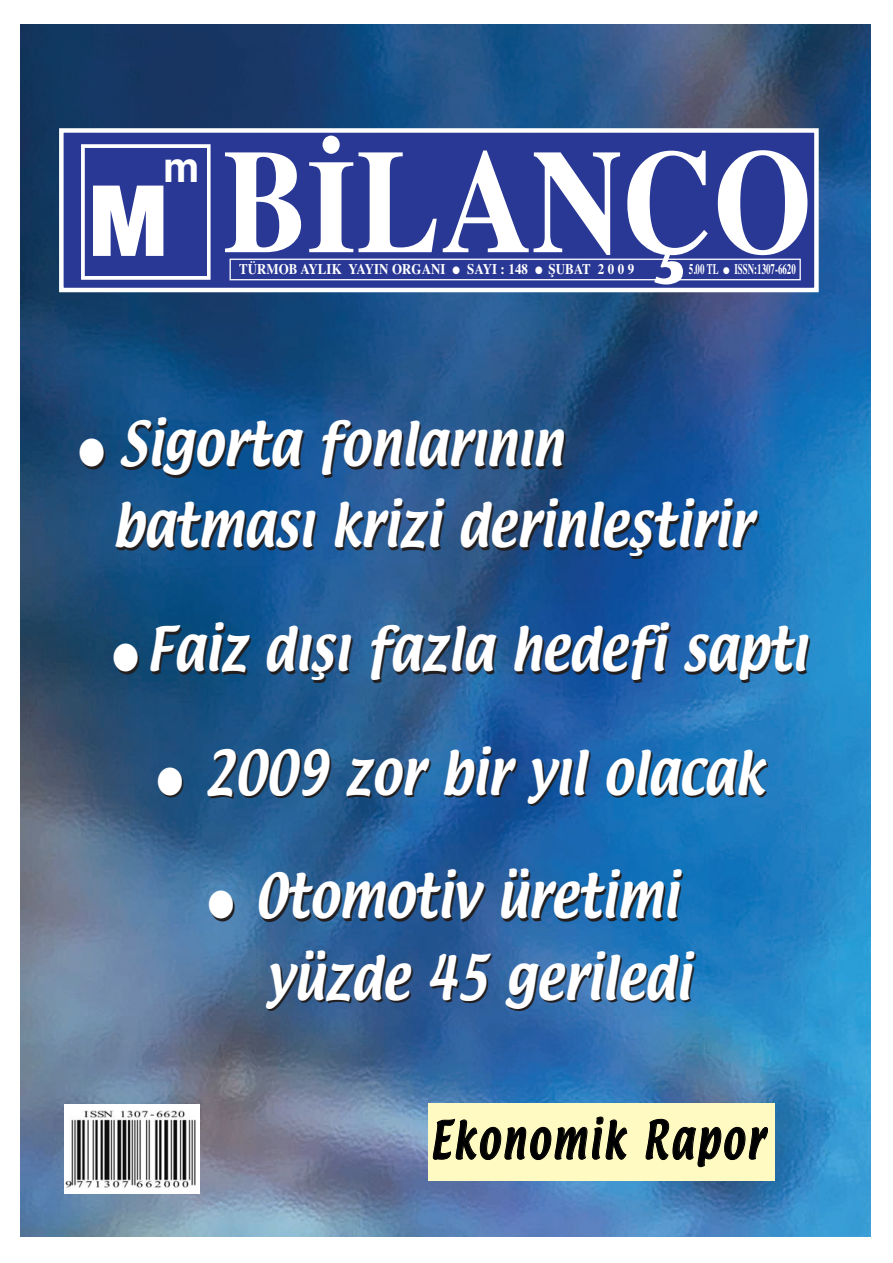
<style>
.page{position:relative;width:893px;height:1263px;background:#fff}
.page>*{position:absolute;margin:0;border:0;box-sizing:border-box;transform-origin:0 0}
.t1{font:900 98.55px "Helvetica Neue";color:#fff;scale:.86 1}
.t2{font:54.15px/81.2px "Textile TU Regular";color:#fff;scale:.86 1}
.t3{font:46.35px "Textile TU Regular";letter-spacing:.085em;color:#000;scale:.73 1}
.t4{font:700 42px "Helvetica TU";color:#fff}
.t5{font:700 14.7px "Times TU";color:#fff;scale:.89 1}
.t6{font:700 14.7px "Times TU";color:#fff;scale:.61 1}
</style>
<div class="page">
<img style="left:20px;top:25px;width:851px;height:1212px">
<div style="left:61px;top:130px;width:755px;height:160px;background:#293795"></div>
<div style="left:59px;top:128px;width:760px;height:164px;border:4px solid #fff"></div>
<div style="left:81px;top:144px;width:130px;height:136px;border:4px solid #fff"></div>
<div style="left:85px;top:148px;width:121px;height:128px;background:#293795"></div>
<div style="left:428px;top:1103px;width:346px;height:78px;background:#fffac1"></div>
<div style="left:230px;top:259px;width:571px;height:21px;border:1px solid #fff"></div>
<svg style="left:225px;top:152px;width:76px;height:100px"></svg>
<svg style="left:309px;top:136px;width:128px;height:116px"></svg>
<svg style="left:443px;top:150px;width:177px;height:105px"></svg>
<svg style="left:627px;top:151px;width:81px;height:133px"></svg>
<svg style="left:718px;top:150px;width:89px;height:105px"></svg>
<div style="left:64px;top:1104px;width:136px;height:90px;background:#fff"></div>
<img style="left:65px;top:1110px;width:131px;height:78px">
<p class="t4" style="left:163px;top:143px;width:38px">m</p>
<h1 class="t1" style="left:88px;top:186px;width:94px">M</h1>
<p class="t5" style="left:239px;top:260px;width:445px">TÜRMOB AYLIK YAYIN ORGANI ● SAYI : 148 ● ŞUBAT 2 0 0 9</p>
<p class="t6" style="left:689px;top:260px;width:177px">5.00 TL ● ISSN:1307-6620</p>
<p class="t2" style="left:112px;top:407px;width:745px;text-indent:-34px">● Sigorta fonlarının batması krizi derinleştirir</p>
<p class="t2" style="left:112px;top:612px;width:809px">● Faiz dışı fazla hedefi saptı</p>
<p class="t2" style="left:157px;top:735px;width:707px">● 2009 zor bir yıl olacak</p>
<p class="t2" style="left:208px;top:859px;width:563px;text-align:right">● Otomotiv üretimi yüzde 45 geriledi</p>
<p class="t3" style="left:430px;top:1116px;width:458px">Ekonomik Rapor</p>
</div>
